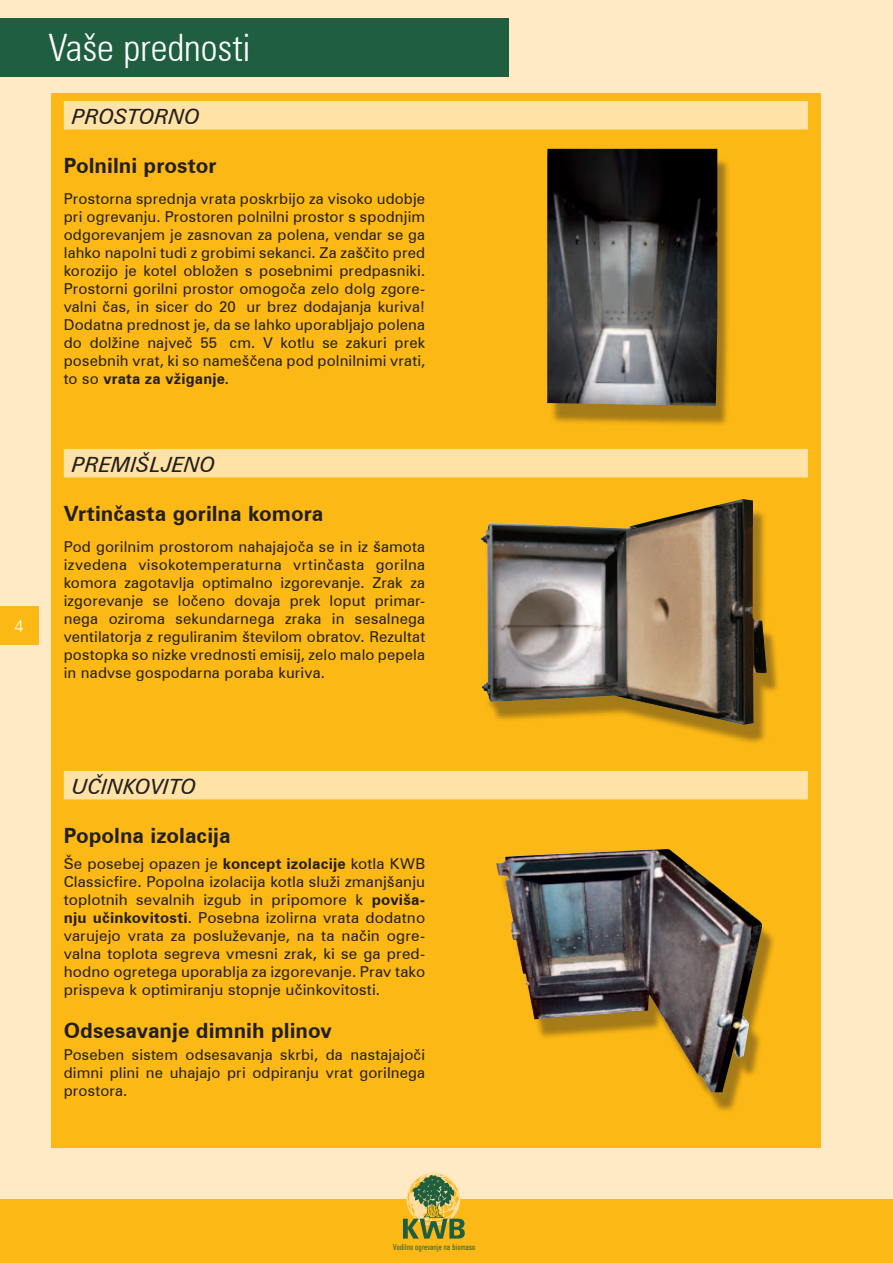
<style>
.page{position:relative;width:893px;height:1263px;background:#feeac4}
.page>*{position:absolute;margin:0;border:0;box-sizing:border-box;transform-origin:0 0}
.t1{font:300 condensed 37.8px "Zurich BT";color:#fff}
.t2{font:700 21px "Zurich BT";color:#231f20}
.t3{font:italic 21px "Zurich BT";color:#231f20}
.t4{font:300 16.5px "Zurich BT";color:#fff}
.t5{font:15px/18px "Zurich BT";letter-spacing:.01em;color:#231f20;text-align:justify}
.t6{font:condensed 8.25px "Zurich BT";letter-spacing:.04em;color:#1f5f40;scale:.8 1}
.s1{font-weight:700}
</style>
<div class="page">
<div style="left:0;top:606px;width:38px;height:38px;background:#fcb814"></div>
<div style="left:0;top:1199px;width:893px;height:64px;background:#fcb814"></div>
<div style="left:51px;top:94px;width:770px;height:1054px;background:#fcb814"></div>
<svg style="left:403px;top:1173px;width:62px;height:65px"></svg>
<div style="left:0;top:18px;width:509px;height:59px;background:#1f5f40"></div>
<div style="left:64px;top:101px;width:744px;height:28px;background:#ffe2a5"></div>
<div style="left:64px;top:449px;width:744px;height:28px;background:#ffe2a5"></div>
<div style="left:64px;top:771px;width:744px;height:28px;background:#ffe2a5"></div>
<div style="left:483px;top:509px;width:297px;height:236px;background:#231f20;opacity:.4"></div>
<img style="left:481px;top:499px;width:286px;height:226px">
<div style="left:550px;top:158px;width:181px;height:269px;background:#231f20;opacity:.4"></div>
<img style="left:547px;top:149px;width:170px;height:257px">
<div style="left:499px;top:859px;width:276px;height:254px;background:#231f20;opacity:.4"></div>
<img style="left:496px;top:849px;width:267px;height:243px">
<h1 class="t1" style="left:49px;top:24px;width:203px">Vaše prednosti</h1>
<h2 class="t3" style="left:72px;top:104px;width:129px">PROSTORNO</h2>
<h2 class="t2" style="left:64px;top:153px;width:154px">Polnilni prostor</h2>
<p class="t5" style="left:64px;top:189px;width:363px">Prostorna sprednja vrata poskrbijo za visoko udobje pri ogrevanju. Prostoren polnilni prostor s spodnjim odgorevanjem je zasnovan za polena, vendar se ga lahko napolni tudi z grobimi sekanci. Za zaščito pred korozijo je kotel obložen s posebnimi predpasniki.<br>Prostorni gorilni prostor omogoča zelo dolg zgore&shy;valni čas, in sicer do 20 ur brez dodajanja kuriva!<br>Dodatna prednost je, da se lahko uporabljajo polena do dolžine največ 55 cm. V kotlu se zakuri prek posebnih vrat, ki so nameščena pod polnilnimi vrati, to so <span class="s1">vrata za vžiganje.</span></p>
<p class="t4" style="left:14px;top:616px;width:11px">4</p>
<h2 class="t3" style="left:72px;top:451px;width:145px">PREMIŠLJENO</h2>
<h2 class="t2" style="left:64px;top:501px;width:261px">Vrtinčasta gorilna komora</h2>
<p class="t5" style="left:64px;top:537px;width:363px">Pod gorilnim prostorom nahajajoča se in iz šamota izvedena visokotemperaturna vrtinčasta gorilna komora zagotavlja optimalno izgorevanje. Zrak za izgorevanje se ločeno dovaja prek loput primar&shy;nega oziroma sekundarnega zraka in sesalnega ventilatorja z reguliranim številom obratov. Rezultat postopka so nizke vrednosti emisij, zelo malo pepela in nadvse gospodarna poraba kuriva.</p>
<h2 class="t3" style="left:72px;top:773px;width:126px">UČINKOVITO</h2>
<h2 class="t2" style="left:64px;top:823px;width:168px">Popolna izolacija</h2>
<p class="t5" style="left:64px;top:855px;width:363px">Še posebej opazen je <span class="s1">koncept izolacije</span> kotla KWB Classicfire. Popolna izolacija kotla služi zmanjšanju toplotnih sevalnih izgub in pripomore k <span class="s1">poviša&shy;nju učinkovitosti.</span> Posebna izolirna vrata dodatno varujejo vrata za posluževanje, na ta način ogre&shy;valna toplota segreva vmesni zrak, ki se ga pred&shy;hodno ogretega uporablja za izgorevanje. Prav tako prispeva k optimiranju stopnje učinkovitosti.</p>
<h2 class="t2" style="left:64px;top:1017px;width:270px">Odsesavanje dimnih plinov</h2>
<p class="t5" style="left:64px;top:1045px;width:363px">Poseben sistem odsesavanja skrbi, da nastajajoči dimni plini ne uhajajo pri odpiranju vrat gorilnega prostora.</p>
<p class="t6" style="left:393px;top:1242px;width:104px">Vodilno ogrevanje na biomaso</p>
</div>
